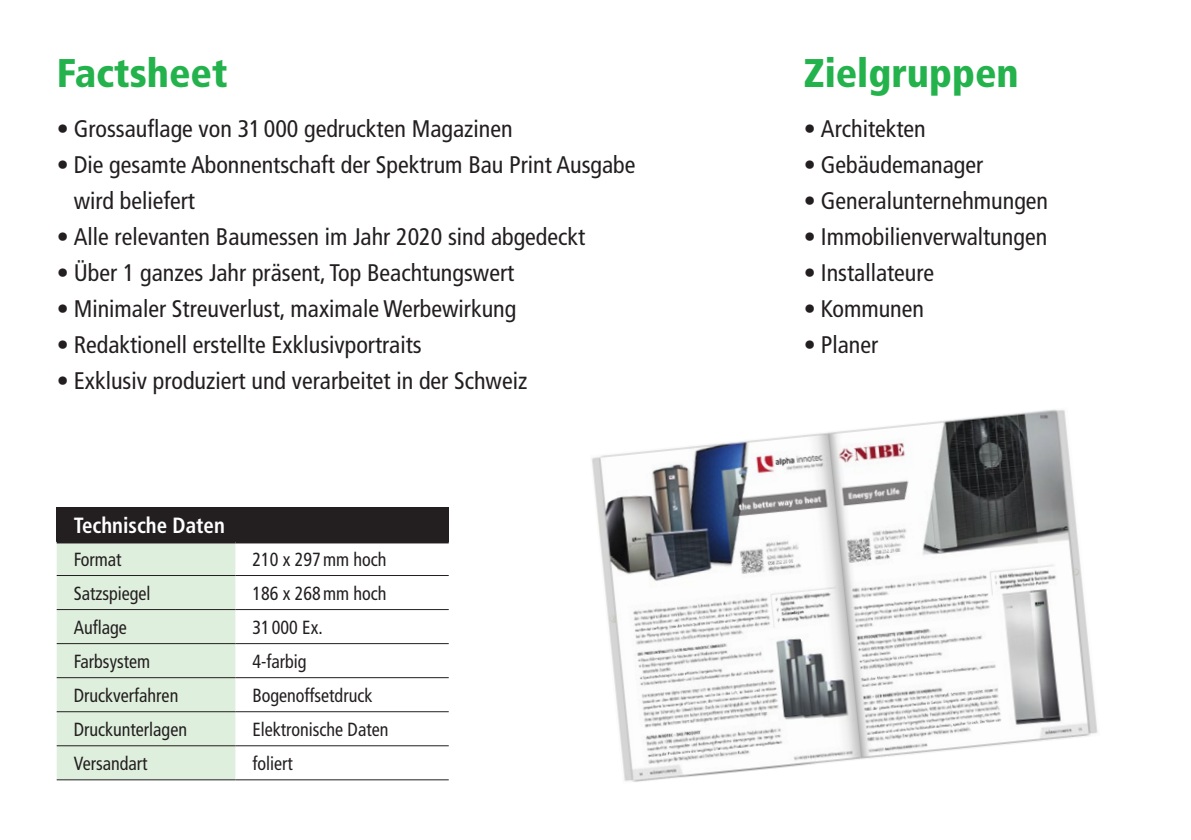
<style>
.page{position:relative;width:1191px;height:840px;background:#fff}
.page>*{position:absolute;margin:0;border:0;box-sizing:border-box;transform-origin:0 0}
.t1{font:900 condensed 40px "Frutiger";color:#23b24b}
.t2{font:condensed 24px/36px "Frutiger LT Std";color:#231f20}
.t3{font:700 condensed 22px "Frutiger LT Std";color:#fff;scale:.95 1}
.t4{font:condensed 19px "Frutiger LT Std";color:#231f20;scale:.95 1}
</style>
<div class="page">
<div style="left:57px;top:507px;width:392px;height:34px;background:#231f20"></div>
<div style="left:57px;top:543px;width:178px;height:235px;background:#dfefdd"></div>
<hr style="left:57px;top:574px;width:178px;height:1px;background:#231f20">
<hr style="left:235px;top:574px;width:214px;height:1px;background:#231f20">
<hr style="left:57px;top:608px;width:178px;height:1px;background:#231f20">
<hr style="left:235px;top:608px;width:214px;height:1px;background:#231f20">
<hr style="left:57px;top:642px;width:178px;height:1px;background:#231f20">
<hr style="left:235px;top:642px;width:214px;height:1px;background:#231f20">
<hr style="left:57px;top:676px;width:178px;height:1px;background:#231f20">
<hr style="left:235px;top:676px;width:214px;height:1px;background:#231f20">
<hr style="left:57px;top:710px;width:178px;height:1px;background:#231f20">
<hr style="left:235px;top:710px;width:214px;height:1px;background:#231f20">
<hr style="left:57px;top:744px;width:178px;height:1px;background:#231f20">
<hr style="left:235px;top:744px;width:214px;height:1px;background:#231f20">
<hr style="left:57px;top:778px;width:178px;height:1px;background:#231f20">
<hr style="left:235px;top:778px;width:214px;height:1px;background:#231f20">
<hr style="left:57px;top:539px;width:178px;height:4px;background:#231f20">
<hr style="left:235px;top:539px;width:214px;height:4px;background:#231f20">
<img style="left:591px;top:409px;width:507px;height:373px">
<h1 class="t1" style="left:57px;top:49px;width:172px">Factsheet</h1>
<p class="t2" style="left:57px;top:111px;width:457px">• Grossauflage von 31 000 gedruckten Magazinen</p>
<p class="t2" style="left:74px;top:147px;width:563px;text-indent:-17px">• Die gesamte Abonnentschaft der Spektrum Bau Print Ausgabe wird beliefert</p>
<p class="t2" style="left:57px;top:219px;width:530px">• Alle relevanten Baumessen im Jahr 2020 sind abgedeckt</p>
<p class="t2" style="left:57px;top:255px;width:459px">• Über 1 ganzes Jahr präsent, Top Beachtungswert</p>
<p class="t2" style="left:57px;top:291px;width:461px">• Minimaler Streuverlust, maximale Werbewirkung</p>
<p class="t2" style="left:57px;top:327px;width:366px">• Redaktionell erstellte Exklusivportraits</p>
<p class="t2" style="left:57px;top:363px;width:472px">• Exklusiv produziert und verarbeitet in der Schweiz</p>
<p class="t3" style="left:74px;top:511px;width:161px">Technische Daten</p>
<p class="t4" style="left:74px;top:547px;width:52px">Format</p>
<p class="t4" style="left:252px;top:547px;width:143px">210 x 297mm hoch</p>
<p class="t4" style="left:74px;top:581px;width:82px">Satzspiegel</p>
<p class="t4" style="left:252px;top:581px;width:143px">186 x 268mm hoch</p>
<p class="t4" style="left:74px;top:615px;width:57px">Auflage</p>
<p class="t4" style="left:252px;top:615px;width:75px">31 000 Ex.</p>
<p class="t4" style="left:74px;top:649px;width:82px">Farbsystem</p>
<p class="t4" style="left:252px;top:649px;width:58px">4-farbig</p>
<p class="t4" style="left:74px;top:683px;width:112px">Druckverfahren</p>
<p class="t4" style="left:252px;top:683px;width:128px">Bogenoffsetdruck</p>
<p class="t4" style="left:74px;top:717px;width:121px">Druckunterlagen</p>
<p class="t4" style="left:252px;top:717px;width:145px">Elektronische Daten</p>
<p class="t4" style="left:74px;top:751px;width:79px">Versandart</p>
<p class="t4" style="left:252px;top:751px;width:44px">foliert</p>
<h1 class="t1" style="left:804px;top:49px;width:216px">Zielgruppen</h1>
<p class="t2" style="left:804px;top:111px;width:123px">• Architekten</p>
<p class="t2" style="left:804px;top:147px;width:181px">• Gebäudemanager</p>
<p class="t2" style="left:804px;top:183px;width:246px">• Generalunternehmungen</p>
<p class="t2" style="left:804px;top:219px;width:245px">• Immobilienverwaltungen</p>
<p class="t2" style="left:804px;top:255px;width:132px">• Installateure</p>
<p class="t2" style="left:804px;top:291px;width:122px">• Kommunen</p>
<p class="t2" style="left:804px;top:327px;width:76px">• Planer</p>
</div>
